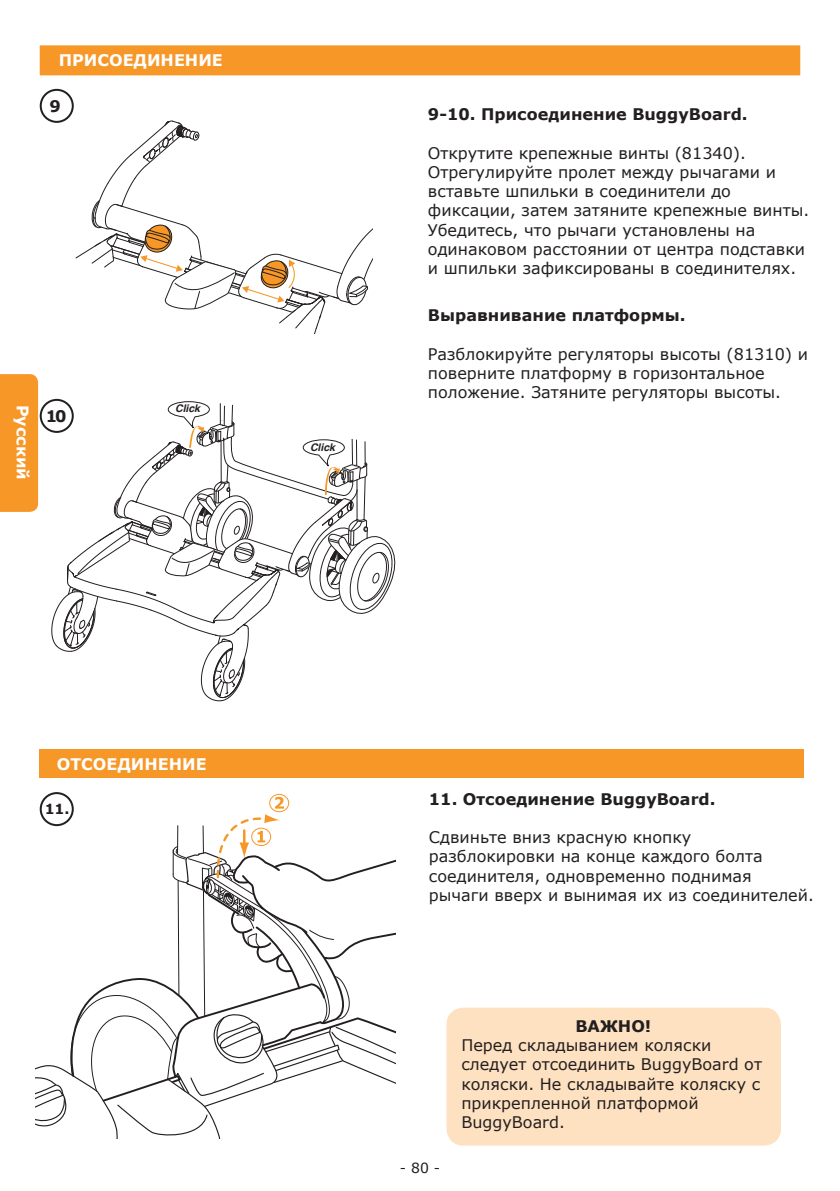
<style>
.page{position:relative;width:840px;height:1191px;background:#fff}
.page>*{position:absolute;margin:0;border:0;box-sizing:border-box;transform-origin:0 0}
.t1{font:16px/19.2px "Verdana";color:#231f20}
.t2{font:700 16px "Verdana";color:#231f20}
.t3{font:700 16px "Verdana";color:#fff}
.t4{font:14px "Verdana";color:#231f20}
.t5{font:700 14px "Verdana";color:#231f20}
.t6{font:italic 700 10.6px "Helvetica";color:#231f20}
.s1{font-weight:700}
</style>
<div class="page">
<div style="left:0;top:374px;width:38px;height:138px;background:#f79727"></div>
<div style="left:40px;top:749px;width:763px;height:28px;background:#f79727"></div>
<div style="left:41px;top:46px;width:757px;height:28px;background:#f79727"></div>
<div style="left:40px;top:45px;width:759px;height:30px;border:2px solid #f79727"></div>
<div style="left:40px;top:399px;width:34px;height:34px;border:2px solid #231f20;border-radius:50%"></div>
<div style="left:40px;top:89px;width:34px;height:34px;border:2px solid #231f20;border-radius:50%"></div>
<div style="left:446px;top:1007px;width:334px;height:138px;background:#fee1c1;border-radius:17px"></div>
<svg style="left:75px;top:120px;width:298px;height:213px"></svg>
<svg style="left:51px;top:401px;width:345px;height:300px"></svg>
<svg style="left:35px;top:792px;width:360px;height:346px"></svg>
<p class="t3" style="left:59px;top:50px;width:165px">ПРИСОЕДИНЕНИЕ</p>
<p class="t2" style="left:49px;top:96px;width:13px">9</p>
<p class="t3" style="left:33px;top:405px;width:77px;rotate:90deg">Русский</p>
<p class="t2" style="left:46px;top:405px;width:22px">10</p>
<p class="t6" style="left:175px;top:400px;width:27px">Click</p>
<p class="t6" style="left:310px;top:438px;width:27px">Click</p>
<p class="t2" style="left:427px;top:104px;width:321px">9-10. Присоединение BuggyBoard.</p>
<p class="t1" style="left:427px;top:144px;width:382px">Открутите крепежные винты (81340).<br>Отрегулируйте пролет между рычагами и вставьте шпильки в соединители до фиксации, затем затяните крепежные винты.<br>Убедитесь, что рычаги установлены на одинаковом расстоянии от центра подставки и шпильки зафиксированы в соединителях.</p>
<p class="t2" style="left:427px;top:305px;width:259px">Выравнивание платформы.</p>
<p class="t1" style="left:427px;top:345px;width:381px">Разблокируйте регуляторы высоты (81310) и поверните платформу в горизонтальное положение. Затяните регуляторы высоты.</p>
<p class="t3" style="left:57px;top:753px;width:151px">ОТСОЕДИНЕНИЕ</p>
<p class="t5" style="left:45px;top:799px;width:26px">11.</p>
<p class="t2" style="left:428px;top:788px;width:288px">11. Отсоединение BuggyBoard.</p>
<p class="t1" style="left:428px;top:828px;width:386px">Сдвиньте вниз красную кнопку разблокировки на конце каждого болта соединителя, одновременно поднимая рычаги вверх и вынимая их из соединителей.</p>
<p class="t4" style="left:399px;top:1158px;width:42px">- 80 -</p>
<p class="t1" style="left:461px;top:1016px;width:302px;text-indent:114px"><span class="s1">ВАЖНО!<br></span>Перед складыванием коляски следует отсоединить BuggyBoard от коляски. Не складывайте коляску с прикрепленной платформой<br>BuggyBoard.</p>
</div>
